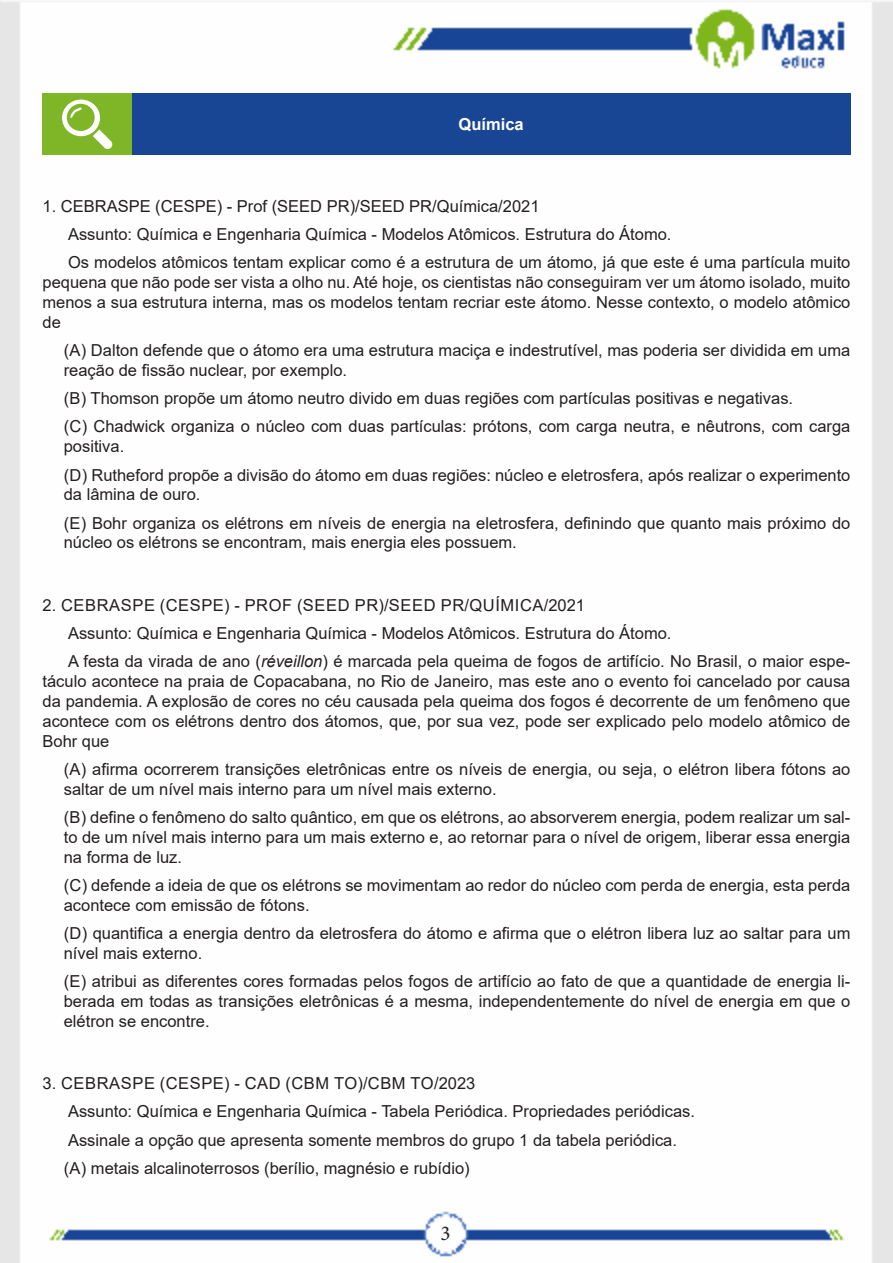
<style>
.page{position:relative;width:893px;height:1263px;background:#fff}
.page>*{position:absolute;margin:0;border:0;box-sizing:border-box;transform-origin:0 0}
.t1{font:21px "Minion Pro";color:#231f20}
.ALTERNATIVAS{font:16.5px/19.8px "Arial";color:#231f20}
.TEXTO_BASE{font:16.5px/19.8px "Arial";color:#231f20;text-align:justify}
.ENUNCIADO{font:16.5px "Arial";letter-spacing:.035em;color:#231f20}
.Titulo_de_Caixa{font:700 16.5px "Arial";color:#fff}
.s1{font-style:italic}
</style>
<div class="page">
<img style="left:0;top:0;width:893px;height:1263px">
<div style="left:43px;top:94px;width:89px;height:61px;background:#7fb628"></div>
<div style="left:132px;top:94px;width:718px;height:61px;background:#184695"></div>
<svg style="left:62px;top:100px;width:51px;height:49px"></svg>
<p class="Titulo_de_Caixa" style="left:459px;top:113px;width:67px">Química</p>
<p class="TEXTO_BASE" style="left:43px;top:196px;width:498px">1. CEBRASPE (CESPE) - Prof (SEED PR)/SEED PR/Química/2021</p>
<p class="TEXTO_BASE" style="left:68px;top:224px;width:605px">Assunto: Química e Engenharia Química - Modelos Atômicos. Estrutura do Átomo.</p>
<p class="TEXTO_BASE" style="left:43px;top:252px;width:809px;text-indent:26px">Os modelos atômicos tentam explicar como é a estrutura de um átomo, já que este é uma partícula muito pequena que não pode ser vista a olho nu. Até hoje, os cientistas não conseguiram ver um átomo isolado, muito menos a sua estrutura interna, mas os modelos tentam recriar este átomo. Nesse contexto, o modelo atômico de</p>
<p class="ALTERNATIVAS" style="left:64px;top:340px;width:788px">(A) Dalton defende que o átomo era uma estrutura maciça e indestrutível, mas poderia ser dividida em uma reação de fissão nuclear, por exemplo.</p>
<p class="ALTERNATIVAS" style="left:64px;top:388px;width:731px">(B) Thomson propõe um átomo neutro divido em duas regiões com partículas positivas e negativas.</p>
<p class="ALTERNATIVAS" style="left:64px;top:417px;width:788px">(C) Chadwick organiza o núcleo com duas partículas: prótons, com carga neutra, e nêutrons, com carga positiva.</p>
<p class="ALTERNATIVAS" style="left:64px;top:465px;width:788px">(D) Rutheford propõe a divisão do átomo em duas regiões: núcleo e eletrosfera, após realizar o experimento da lâmina de ouro.</p>
<p class="ALTERNATIVAS" style="left:64px;top:513px;width:788px">(E) Bohr organiza os elétrons em níveis de energia na eletrosfera, definindo que quanto mais próximo do núcleo os elétrons se encontram, mais energia eles possuem.</p>
<p class="ENUNCIADO" style="left:43px;top:594px;width:544px">2. CEBRASPE (CESPE) - PROF (SEED PR)/SEED PR/QUÍMICA/2021</p>
<p class="TEXTO_BASE" style="left:68px;top:623px;width:605px">Assunto: Química e Engenharia Química - Modelos Atômicos. Estrutura do Átomo.</p>
<p class="TEXTO_BASE" style="left:43px;top:652px;width:809px;text-indent:26px">A festa da virada de ano (<span class="s1">réveillon</span>) é marcada pela queima de fogos de artifício. No Brasil, o maior espe&shy;táculo acontece na praia de Copacabana, no Rio de Janeiro, mas este ano o evento foi cancelado por causa da pandemia. A explosão de cores no céu causada pela queima dos fogos é decorrente de um fenômeno que acontece com os elétrons dentro dos átomos, que, por sua vez, pode ser explicado pelo modelo atômico de Bohr que</p>
<p class="ALTERNATIVAS" style="left:64px;top:759px;width:788px">(A) afirma ocorrerem transições eletrônicas entre os níveis de energia, ou seja, o elétron libera fótons ao saltar de um nível mais interno para um nível mais externo.</p>
<p class="ALTERNATIVAS" style="left:64px;top:807px;width:788px;text-align:justify">(B) define o fenômeno do salto quântico, em que os elétrons, ao absorverem energia, podem realizar um sal&shy;to de um nível mais interno para um mais externo e, ao retornar para o nível de origem, liberar essa energia na forma de luz.</p>
<p class="ALTERNATIVAS" style="left:64px;top:875px;width:788px">(C) defende a ideia de que os elétrons se movimentam ao redor do núcleo com perda de energia, esta perda acontece com emissão de fótons.</p>
<p class="ALTERNATIVAS" style="left:64px;top:923px;width:788px">(D) quantifica a energia dentro da eletrosfera do átomo e afirma que o elétron libera luz ao saltar para um nível mais externo.</p>
<p class="ALTERNATIVAS" style="left:64px;top:971px;width:788px;text-align:justify">(E) atribui as diferentes cores formadas pelos fogos de artifício ao fato de que a quantidade de energia li&shy;berada em todas as transições eletrônicas é a mesma, independentemente do nível de energia em que o elétron se encontre.</p>
<p class="ENUNCIADO" style="left:43px;top:1072px;width:434px">3. CEBRASPE (CESPE) - CAD (CBM TO)/CBM TO/2023</p>
<p class="TEXTO_BASE" style="left:68px;top:1101px;width:628px">Assunto: Química e Engenharia Química - Tabela Periódica. Propriedades periódicas.</p>
<p class="TEXTO_BASE" style="left:68px;top:1130px;width:610px">Assinale a opção que apresenta somente membros do grupo 1 da tabela periódica.</p>
<p class="ALTERNATIVAS" style="left:64px;top:1158px;width:407px">(A) metais alcalinoterrosos (berílio, magnésio e rubídio)</p>
<p class="t1" style="left:440px;top:1219px;width:12px">3</p>
</div>
